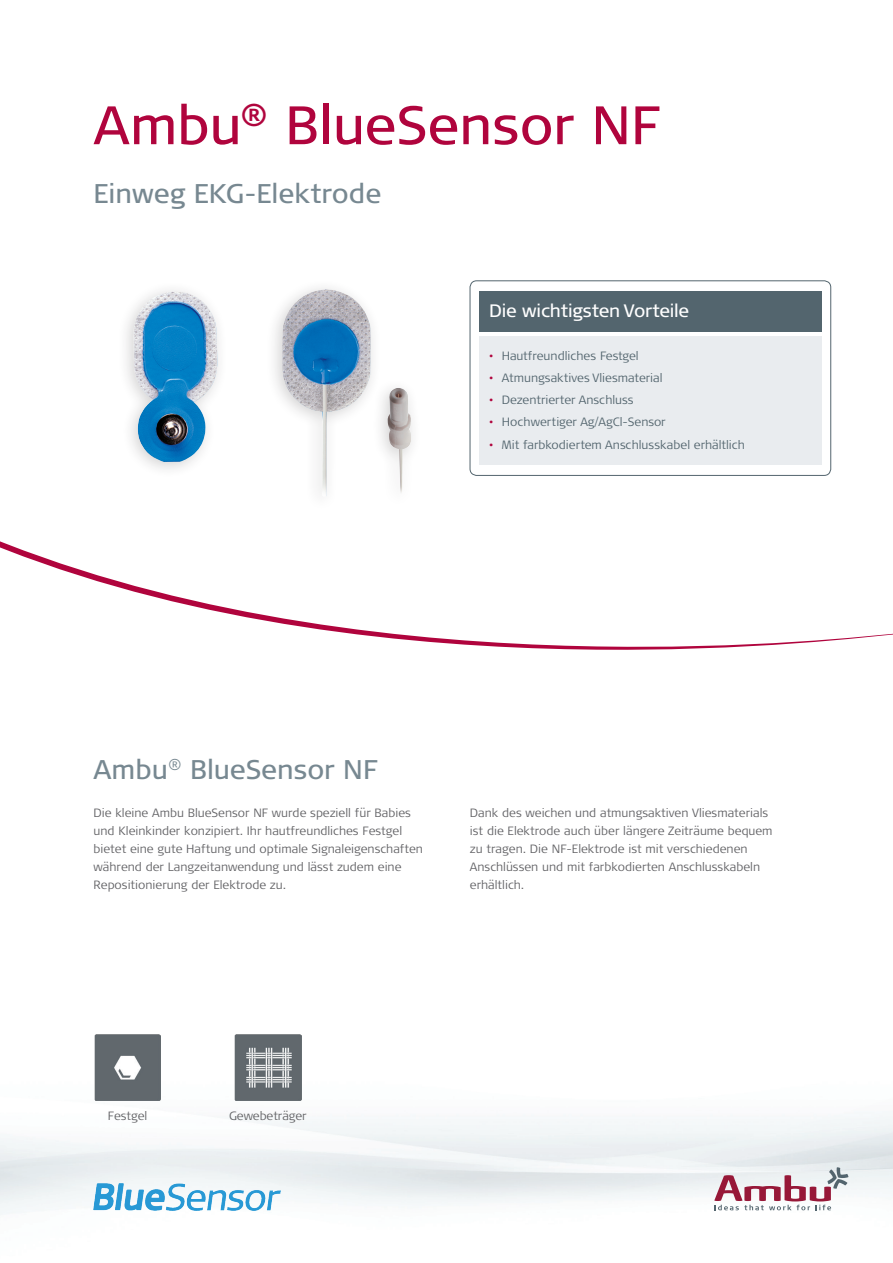
<style>
.page{position:relative;width:893px;height:1263px;background:#fff}
.page>*{position:absolute;margin:0;border:0;box-sizing:border-box;transform-origin:0 0}
.t1{font:54px "Signa OT";color:#b0043d}
.t2{font:27px "Signa OT";color:#778891}
.t3{font:18px "Signa OT";letter-spacing:-.01em;color:#fff}
.t4{font:300 12px/18px "Signa OT";color:#636366}
.t5{font:300 12px "Signa OT";color:#53656e}
.s1{color:#b0043d}
</style>
<div class="page">
<div style="left:265px;top:279px;width:117px;height:234px;background:#231f20;opacity:.2"></div>
<img style="left:282px;top:289px;width:43px;height:112px">
<svg style="left:0;top:541px;width:893px;height:109px"></svg>
<img style="left:0;top:1079px;width:893px;height:136px">
<svg style="left:714px;top:1167px;width:134px;height:43px"></svg>
<div style="left:470px;top:281px;width:361px;height:195px;border:1px solid #53656e;border-radius:7px"></div>
<div style="left:479px;top:336px;width:342px;height:128px;background:#e9ecef"></div>
<div style="left:479px;top:291px;width:342px;height:41px;background:#53656e"></div>
<img style="left:94px;top:1035px;width:67px;height:65px">
<img style="left:235px;top:1035px;width:66px;height:65px">
<img style="left:94px;top:1184px;width:186px;height:26px">
<div style="left:371px;top:377px;width:51px;height:134px;background:#fff"></div>
<img style="left:386px;top:388px;width:26px;height:105px">
<div style="left:116px;top:281px;width:113px;height:198px;background:#231f20;opacity:.2"></div>
<img style="left:132px;top:292px;width:86px;height:170px">
<h1 class="t1" style="left:94px;top:94px;width:568px">Ambu<sup>®</sup> BlueSensor NF</h1>
<h2 class="t2" style="left:94px;top:178px;width:289px">Einweg EKG-Elektrode</h2>
<h3 class="t3" style="left:489px;top:301px;width:202px">Die wichtigsten Vorteile</h3>
<p class="t5" style="left:489px;top:349px;width:151px"><span class="s1">•</span> Hautfreundliches Festgel</p>
<p class="t5" style="left:489px;top:371px;width:175px"><span class="s1">•</span> Atmungsaktives Vliesmaterial</p>
<p class="t5" style="left:489px;top:393px;width:146px"><span class="s1">•</span> Dezentrierter Anschluss</p>
<p class="t5" style="left:489px;top:415px;width:178px"><span class="s1">•</span> Hochwertiger Ag/AgCl-Sensor</p>
<p class="t5" style="left:489px;top:438px;width:257px"><span class="s1">•</span> Mit farbkodiertem Anschlusskabel erhältlich</p>
<h2 class="t2" style="left:94px;top:754px;width:286px">Ambu<sup>®</sup> BlueSensor NF</h2>
<p class="t4" style="left:94px;top:804px;width:331px">Die kleine Ambu BlueSensor NF wurde speziell für Babies und Kleinkinder konzipiert. Ihr hautfreundliches Festgel bietet eine gute Haftung und optimale Signaleigenschaften während der Langzeitanwendung und lässt zudem eine Repositionierung der Elektrode zu.</p>
<p class="t4" style="left:470px;top:804px;width:304px">Dank des weichen und atmungsaktiven Vliesmaterials ist die Elektrode auch über längere Zeiträume bequem zu tragen. Die NF-Elektrode ist mit verschiedenen Anschlüssen und mit farbkodierten Anschlusskabeln erhältlich.</p>
<p class="t4" style="left:108px;top:1107px;width:41px">Festgel</p>
<p class="t4" style="left:229px;top:1107px;width:79px">Gewebeträger</p>
</div>
